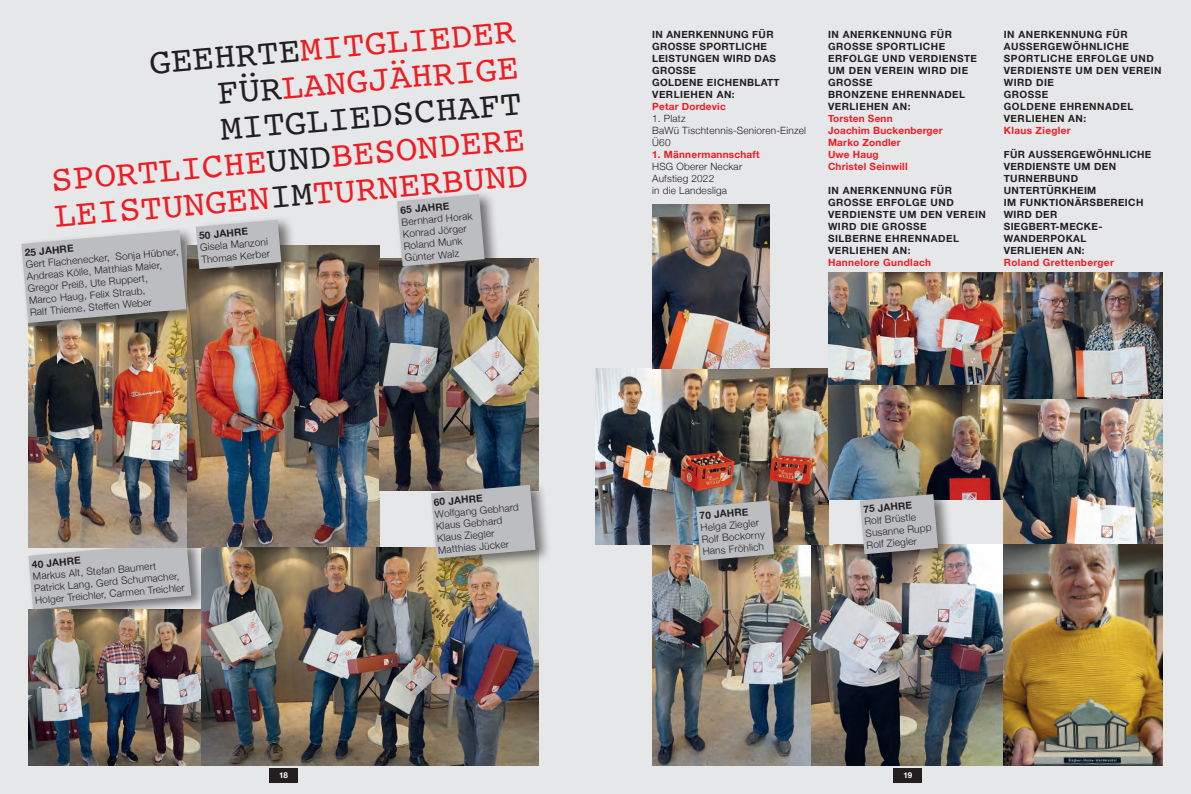
<style>
.page{position:relative;width:1191px;height:794px;background:#e6e7e9}
.page>*{position:absolute;margin:0;border:0;box-sizing:border-box;transform-origin:0 0}
.t1{font:36px "Courier";color:#ee1d23}
.t2{font:36px "Courier";color:#231f20}
.t3{font:700 10px/12px "Helvetica Neue";letter-spacing:.05em;color:#231f20}
.t4{font:300 10px/12px "Helvetica Neue";letter-spacing:.02em;color:#231f20}
.t5{font:700 10px/12px "Helvetica Neue";letter-spacing:.02em;color:#ee1d23}
.t6{font:700 8px "Helvetica Neue";color:#fff}
.s1{color:#231f20}
.s2{font-weight:700}
</style>
<div class="page">
<div style="left:893px;top:768px;width:29px;height:14px;background:#231f20"></div>
<div style="left:269px;top:768px;width:29px;height:14px;background:#231f20"></div>
<div style="left:26px;top:537px;width:181px;height:86px;background:#231f20;opacity:.6"></div>
<svg style="left:28px;top:547px;width:163px;height:62px;background:#bababd"></svg>
<img style="left:28px;top:337px;width:159px;height:210px">
<div style="left:19px;top:226px;width:183px;height:111px;background:#231f20;opacity:.6"></div>
<svg style="left:21px;top:230px;width:165px;height:93px;background:#b9b9ba"></svg>
<img style="left:28px;top:609px;width:173px;height:156px">
<img style="left:187px;top:245px;width:193px;height:302px">
<div style="left:193px;top:215px;width:104px;height:68px;background:#231f20;opacity:.6"></div>
<svg style="left:196px;top:220px;width:85px;height:49px;background:#b3b4b6"></svg>
<img style="left:380px;top:258px;width:159px;height:232px">
<div style="left:395px;top:190px;width:105px;height:90px;background:#231f20;opacity:.6"></div>
<svg style="left:397px;top:194px;width:87px;height:72px;background:#b7b8ba"></svg>
<img style="left:652px;top:544px;width:351px;height:221px">
<img style="left:595px;top:369px;width:233px;height:175px">
<img style="left:652px;top:204px;width:117px;height:165px">
<div style="left:694px;top:496px;width:96px;height:78px;background:#231f20;opacity:.6"></div>
<svg style="left:696px;top:500px;width:78px;height:60px;background:#b0b1b2"></svg>
<img style="left:828px;top:272px;width:175px;height:227px">
<img style="left:1003px;top:272px;width:159px;height:493px">
<div style="left:857px;top:490px;width:97px;height:78px;background:#231f20;opacity:.6"></div>
<svg style="left:860px;top:494px;width:78px;height:60px;background:#b0b2b4"></svg>
<img style="left:201px;top:547px;width:338px;height:218px">
<div style="left:429px;top:480px;width:122px;height:92px;background:#231f20;opacity:.6"></div>
<svg style="left:431px;top:485px;width:104px;height:73px;background:#b4b4b5"></svg>
<p class="t1" style="left:147px;top:35px;width:369px;rotate:-5deg"><span class="s1">GEEHRTE</span>MITGLIEDER</p>
<p class="t1" style="left:215px;top:65px;width:304px;rotate:-5deg"><span class="s1">FÜR</span>LANGJÄHRIGE</p>
<p class="t2" style="left:218px;top:101px;width:304px;rotate:-5deg">MITGLIEDSCHAFT</p>
<p class="t1" style="left:49px;top:152px;width:477px;rotate:-5deg">SPORTLICHE<span class="s1">UND</span>BESONDERE</p>
<p class="t1" style="left:52px;top:188px;width:477px;rotate:-5deg">LEISTUNGEN<span class="s1">IM</span>TURNERBUND</p>
<p class="t4" style="left:400px;top:203px;width:73px;rotate:-5deg"><span class="s2">65 JAHRE<br></span>Bernhard Horak<br>Konrad Jörger<br>Roland Munk<br>Günter Walz</p>
<p class="t4" style="left:199px;top:229px;width:69px;rotate:-5deg"><span class="s2">50 JAHRE<br></span>Gisela Manzoni</p>
<p class="t4" style="left:201px;top:253px;width:70px;rotate:-5deg">Thomas Kerber</p>
<p class="t4" style="left:24px;top:246px;width:155px;rotate:-5deg"><span class="s2">25 JAHRE<br></span>Gert Flachenecker, Sonja Hübner,<br>Andreas Kölle, Matthias Maier,<br>Gregor Preiß, Ute Ruppert,<br>Marco Haug, Felix Straub,<br>Ralf Thieme, Steff en Weber</p>
<p class="t3" style="left:652px;top:29px;width:129px">IN ANERKENNUNG FÜR<br>GROSSE SPORTLICHE<br>LEISTUNGEN WIRD DAS<br>GROSSE<br>GOLDENE EICHENBLATT<br>VERLIEHEN AN:</p>
<p class="t5" style="left:652px;top:101px;width:75px">Petar Dordevic</p>
<p class="t4" style="left:652px;top:112px;width:155px">1. Platz<br>BaWü Tischtennis-Senioren-Einzel<br>Ü60</p>
<p class="t5" style="left:652px;top:149px;width:109px">1. Männermannschaft</p>
<p class="t4" style="left:652px;top:160px;width:91px">HSG Oberer Neckar<br>Aufstieg 2022<br>in die Landesliga</p>
<p class="t3" style="left:828px;top:29px;width:151px">IN ANERKENNUNG FÜR<br>GROSSE SPORTLICHE<br>ERFOLGE UND VERDIENSTE<br>UM DEN VEREIN WIRD DIE<br>GROSSE<br>BRONZENE EHRENNADEL<br>VERLIEHEN AN:</p>
<p class="t5" style="left:828px;top:113px;width:116px">Torsten Senn<br>Joachim Buckenberger<br>Marko Zondler<br>Uwe Haug<br>Christel Seinwill</p>
<p class="t3" style="left:828px;top:185px;width:159px">IN ANERKENNUNG FÜR<br>GROSSE ERFOLGE UND<br>VERDIENSTE UM DEN VEREIN<br>WIRD DIE GROSSE<br>SILBERNE EHRENNADEL<br>VERLIEHEN AN:</p>
<p class="t5" style="left:828px;top:257px;width:105px">Hannelore Gundlach</p>
<p class="t3" style="left:1003px;top:29px;width:125px">IN ANERKENNUNG FÜR</p>
<p class="t3" style="left:1003px;top:41px;width:127px">AUSSERGEWÖHNLICHE</p>
<p class="t3" style="left:1003px;top:53px;width:159px">SPORTLICHE ERFOLGE UND<br>VERDIENSTE UM DEN VEREIN</p>
<p class="t3" style="left:1003px;top:77px;width:52px">WIRD DIE</p>
<p class="t3" style="left:1003px;top:89px;width:46px">GROSSE</p>
<p class="t3" style="left:1003px;top:101px;width:131px">GOLDENE EHRENNADEL</p>
<p class="t3" style="left:1003px;top:113px;width:84px">VERLIEHEN AN:</p>
<p class="t5" style="left:1003px;top:125px;width:68px">Klaus Ziegler</p>
<p class="t3" style="left:1003px;top:149px;width:149px">FÜR AUSSERGEWÖHNLICHE</p>
<p class="t3" style="left:1003px;top:161px;width:114px">VERDIENSTE UM DEN</p>
<p class="t3" style="left:1003px;top:173px;width:76px">TURNERBUND</p>
<p class="t3" style="left:1003px;top:185px;width:94px">UNTERTÜRKHEIM</p>
<p class="t3" style="left:1003px;top:197px;width:141px">IM FUNKTIONÄRSBEREICH<br>WIRD DER</p>
<p class="t3" style="left:1003px;top:221px;width:100px">SIEGBERT-MECKE-</p>
<p class="t3" style="left:1003px;top:233px;width:84px">WANDERPOKAL</p>
<p class="t3" style="left:1003px;top:245px;width:82px">VERLIEHEN AN:</p>
<p class="t5" style="left:1003px;top:257px;width:112px">Roland Grettenberger</p>
<p class="t4" style="left:31px;top:558px;width:152px;rotate:-5deg"><span class="s2">40 JAHRE<br></span>Markus Alt, Stefan Baumert<br>Patrick Lang, Gerd Schumacher,<br>Holger Treichler, Carmen Treichler</p>
<p class="t4" style="left:433px;top:495px;width:85px;rotate:-5deg"><span class="s2">60 JAHRE<br></span>Wolfgang Gebhard<br>Klaus Gebhard<br>Klaus Ziegler<br>Matthias Jücker</p>
<p class="t3" style="left:699px;top:510px;width:50px;rotate:-5deg">70 JAHRE</p>
<p class="t4" style="left:700px;top:521px;width:65px;rotate:-5deg">Helga Ziegler<br>Rolf Bockorny<br>Hans Fröhlich</p>
<p class="t3" style="left:863px;top:503px;width:50px;rotate:-5deg">75 JAHRE</p>
<p class="t4" style="left:864px;top:514px;width:68px;rotate:-5deg">Rolf Brüstle<br>Susanne Rupp</p>
<p class="t4" style="left:866px;top:538px;width:52px;rotate:-5deg">Rolf Ziegler</p>
<p class="t6" style="left:279px;top:769px;width:10px">18</p>
<p class="t6" style="left:903px;top:769px;width:10px">19</p>
</div>
